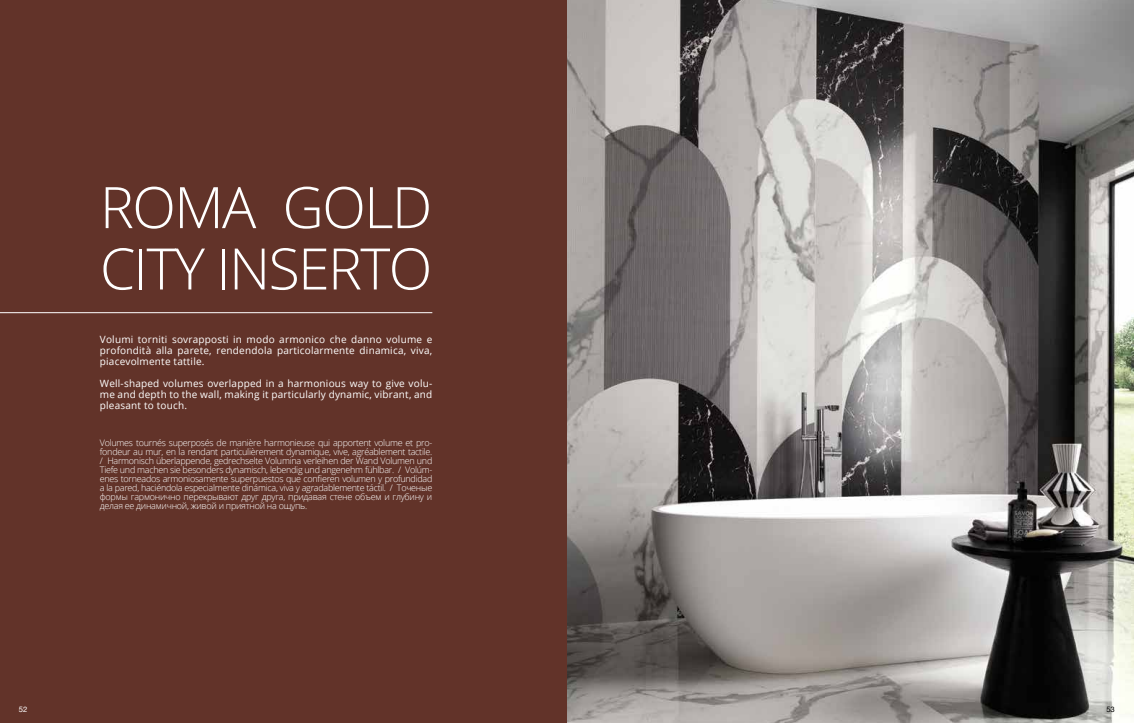
<style>
.page{position:relative;width:1134px;height:723px;background:#fff}
.page>*{position:absolute;margin:0;border:0;box-sizing:border-box;transform-origin:0 0}
.t1{font:300 57.3px/61.3px "Open Sans";letter-spacing:-.03em;color:#fff}
.t2{font:10px/11px "Open Sans";letter-spacing:.02em;color:#fff;text-align:justify}
.t3{font:300 9px/9px "Open Sans";letter-spacing:-.03em;color:#fff;text-align:justify}
.t4{font:7.7px "Helvetica Neue LT Com";color:#fff}
.t5{font:7.7px "Helvetica Neue LT Com";color:#000}
</style>
<div class="page">
<img style="left:567px;top:0;width:567px;height:723px">
<div style="left:0;top:0;width:567px;height:723px;background:#623329"></div>
<hr style="left:0;top:312px;width:432px;height:1px;background:#fff">
<h1 class="t1" style="left:100px;top:175px;width:334px">ROMA GOLD<br>CITY INSERTO</h1>
<p class="t2" style="left:100px;top:333px;width:334px">Volumi torniti sovrapposti in modo armonico che danno volume e profondità alla parete, rendendola particolarmente dinamica, viva, piacevolmente tattile.</p>
<p class="t2" style="left:100px;top:378px;width:334px">Well-shaped volumes overlapped in a harmonious way to give volu&shy;me and depth to the wall, making it particularly dynamic, vibrant, and pleasant to touch.</p>
<p class="t3" style="left:100px;top:437px;width:334px">Volumes tournés superposés de manière harmonieuse qui apportent volume et pro&shy;fondeur au mur, en la rendant particulièrement dynamique, vive, agréablement tactile. / Harmonisch überlappende, gedrechselte Volumina verleihen der Wand Volumen und Tiefe und machen sie besonders dynamisch, lebendig und angenehm fühlbar. / Volúm&shy;enes torneados armoniosamente superpuestos que confieren volumen y profundidad a la pared, haciéndola especialmente dinámica, viva y agradablemente táctil. / Точеные формы гармонично перекрывают друг друга, придавая стене объем и глубину и делая ее динамичной, живой и приятной на ощупь.</p>
<p class="t4" style="left:19px;top:704px;width:10px">52</p>
<p class="t5" style="left:1106px;top:704px;width:10px">53</p>
</div>
